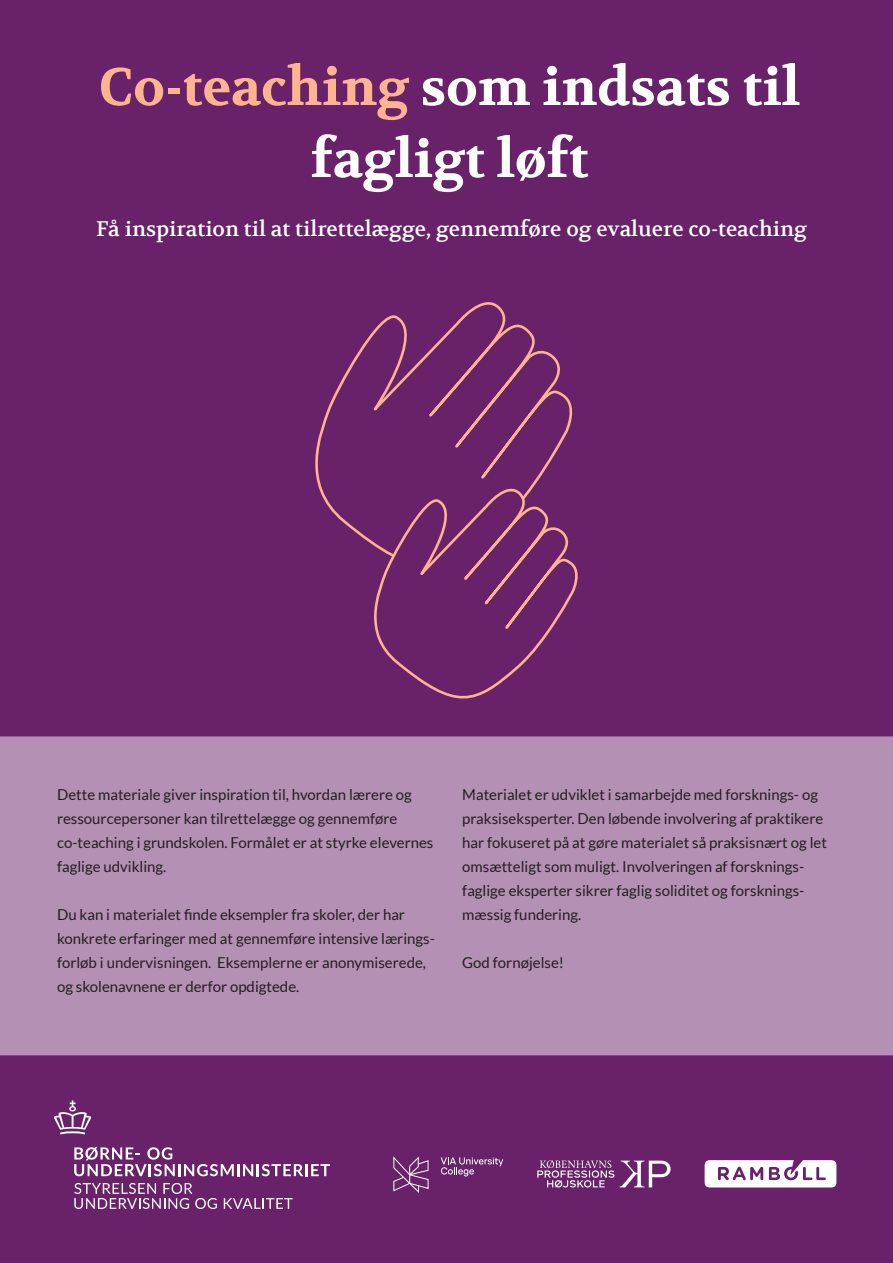
<style>
.page{position:relative;width:893px;height:1263px;background:#69226a}
.page>*{position:absolute;margin:0;border:0;box-sizing:border-box;transform-origin:0 0}
.t1{font:700 52.5px/72px "Volkhov";color:#fff;text-align:center}
.t2{font:21px "Volkhov";color:#fff}
.t3{font:15px/24px "Lato";color:#231f20}
.s1{color:#feb48f}
</style>
<div class="page">
<svg style="left:537px;top:1160px;width:134px;height:27px"></svg>
<svg style="left:441px;top:1157px;width:62px;height:19px"></svg>
<svg style="left:393px;top:1156px;width:35px;height:37px"></svg>
<svg style="left:705px;top:1160px;width:131px;height:27px;background:#e2d4e2"></svg>
<svg style="left:54px;top:1100px;width:38px;height:34px"></svg>
<svg style="left:74px;top:1147px;width:256px;height:29px"></svg>
<svg style="left:74px;top:1183px;width:143px;height:26px"></svg>
<svg style="left:224px;top:1198px;width:69px;height:11px"></svg>
<div style="left:0;top:736px;width:893px;height:319px;background:#b390b4"></div>
<svg style="left:315px;top:302px;width:258px;height:234px"></svg>
<svg style="left:361px;top:480px;width:217px;height:219px"></svg>
<h1 class="t1" style="left:99px;top:53px;width:703px"><span class="s1">Co-teaching</span> som indsats til fagligt løft</h1>
<p class="t2" style="left:96px;top:215px;width:712px">Få inspiration til at tilrettelægge, gennemføre og evaluere co-teaching</p>
<p class="t3" style="left:57px;top:783px;width:378px">Dette materiale giver inspiration til, hvordan lærere og ressourcepersoner kan tilrettelægge og gennemføre co-teaching i grundskolen. Formålet er at styrke elevernes faglige udvikling.</p>
<p class="t3" style="left:57px;top:903px;width:379px">Du kan i materialet finde eksempler fra skoler, der har konkrete erfaringer med at gennemføre intensive lærings&shy;forløb i undervisningen. Eksemplerne er anonymiserede, og skolenavnene er derfor opdigtede.</p>
<p class="t3" style="left:462px;top:783px;width:366px">Materialet er udviklet i samarbejde med forsknings- og praksiseksperter. Den løbende involvering af praktikere har fokuseret på at gøre materialet så praksisnært og let omsætteligt som muligt. Involveringen af forsknings&shy;faglige eksperter sikrer faglig soliditet og forsknings&shy;mæssig fundering.</p>
<p class="t3" style="left:462px;top:951px;width:103px">God fornøjelse!</p>
</div>
